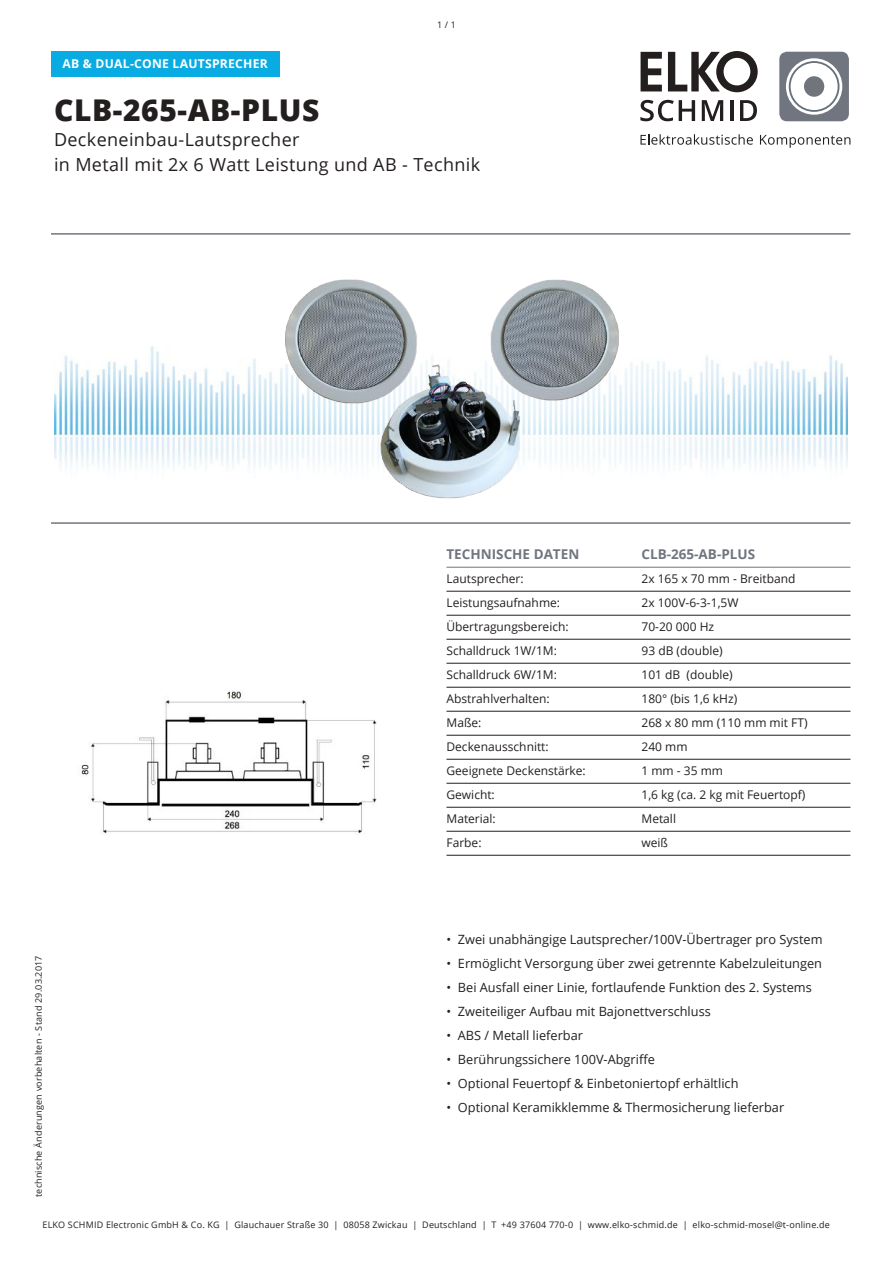
<style>
.page{position:relative;width:893px;height:1263px;background:#fff}
.page>*{position:absolute;margin:0;border:0;box-sizing:border-box;transform-origin:0 0}
.t1{font:800 30px "Open Sans";letter-spacing:.02em;color:#241f1f}
.t2{font:18px/24.6px "Open Sans";letter-spacing:.02em;color:#241f1f}
.t3{font:700 13.5px "Open Sans";color:#71757f}
.t4{font:12.75px "Open Sans";color:#241f1f}
.t5{font:700 12.15px "Open Sans";letter-spacing:.02em;color:#fff}
.t6{font:12px "Open Sans";color:#241f1f}
.t7{font:9px "Open Sans";letter-spacing:.02em;color:#241f1f}
</style>
<div class="page">
<svg style="left:641px;top:51px;width:117px;height:41px"></svg>
<svg style="left:779px;top:52px;width:70px;height:69px"></svg>
<div style="left:804px;top:76px;width:20px;height:21px;background:#71757b;border-radius:50%"></div>
<svg style="left:640px;top:134px;width:113px;height:11px"></svg>
<svg style="left:760px;top:135px;width:90px;height:13px"></svg>
<svg style="left:640px;top:100px;width:55px;height:21px"></svg>
<svg style="left:702px;top:100px;width:21px;height:21px"></svg>
<hr style="left:730px;top:100px;width:3px;height:21px;background:#241f1f">
<svg style="left:740px;top:100px;width:17px;height:21px"></svg>
<hr style="left:446px;top:567px;width:404px;height:1px;background:#71757f">
<hr style="left:446px;top:591px;width:404px;height:1px;background:#241f1f">
<hr style="left:446px;top:615px;width:404px;height:1px;background:#241f1f">
<hr style="left:446px;top:639px;width:404px;height:1px;background:#241f1f">
<hr style="left:446px;top:663px;width:404px;height:1px;background:#241f1f">
<hr style="left:446px;top:687px;width:404px;height:1px;background:#241f1f">
<hr style="left:446px;top:711px;width:404px;height:1px;background:#241f1f">
<hr style="left:446px;top:735px;width:404px;height:1px;background:#241f1f">
<hr style="left:446px;top:759px;width:404px;height:1px;background:#241f1f">
<hr style="left:446px;top:783px;width:404px;height:1px;background:#241f1f">
<hr style="left:446px;top:807px;width:404px;height:1px;background:#241f1f">
<hr style="left:446px;top:831px;width:404px;height:1px;background:#241f1f">
<hr style="left:446px;top:855px;width:404px;height:1px;background:#241f1f">
<div style="left:51px;top:51px;width:229px;height:26px;background:#09abe3"></div>
<img style="left:54px;top:346px;width:794px;height:122px">
<hr style="left:51px;top:233px;width:799px;height:2px;background:#71757f">
<hr style="left:51px;top:522px;width:799px;height:2px;background:#71757f">
<svg style="left:135px;top:306px;width:704px;height:188px"></svg>
<img style="left:81px;top:691px;width:296px;height:143px">
<img style="left:205px;top:233px;width:483px;height:266px">
<p class="t5" style="left:62px;top:55px;width:207px">AB &amp; DUAL-CONE LAUTSPRECHER</p>
<p class="t7" style="left:437px;top:19px;width:20px">1 / 1</p>
<h1 class="t1" style="left:54px;top:88px;width:267px">CLB-265-AB-PLUS</h1>
<h2 class="t2" style="left:54px;top:127px;width:428px">Deckeneinbau-Lautsprecher<br>in Metall mit 2x 6 Watt Leistung und AB - Technik</h2>
<p class="t7" style="left:33px;top:1197px;width:243px;rotate:-90deg">technische Änderungen vorbehalten - Stand 29.03.2017</p>
<p class="t3" style="left:446px;top:545px;width:134px">TECHNISCHE DATEN</p>
<p class="t3" style="left:641px;top:545px;width:115px">CLB-265-AB-PLUS</p>
<p class="t6" style="left:446px;top:571px;width:79px">Lautsprecher:</p>
<p class="t6" style="left:641px;top:571px;width:156px">2x 165 x 70 mm - Breitband</p>
<p class="t6" style="left:446px;top:595px;width:115px">Leistungsaufnahme:</p>
<p class="t6" style="left:641px;top:595px;width:99px">2x 100V-6-3-1,5W</p>
<p class="t6" style="left:446px;top:619px;width:124px">Übertragungsbereich:</p>
<p class="t6" style="left:641px;top:619px;width:74px">70-20 000 Hz</p>
<p class="t6" style="left:446px;top:643px;width:112px">Schalldruck 1W/1M:</p>
<p class="t6" style="left:641px;top:643px;width:83px">93 dB (double)</p>
<p class="t6" style="left:446px;top:667px;width:112px">Schalldruck 6W/1M:</p>
<p class="t6" style="left:641px;top:667px;width:93px">101 dB (double)</p>
<p class="t6" style="left:446px;top:691px;width:105px">Abstrahlverhalten:</p>
<p class="t6" style="left:641px;top:691px;width:97px">180° (bis 1,6 kHz)</p>
<p class="t6" style="left:446px;top:715px;width:36px">Maße:</p>
<p class="t6" style="left:641px;top:715px;width:168px">268 x 80 mm (110 mm mit FT)</p>
<p class="t6" style="left:446px;top:739px;width:104px">Deckenausschnitt:</p>
<p class="t6" style="left:641px;top:739px;width:48px">240 mm</p>
<p class="t6" style="left:446px;top:763px;width:141px">Geeignete Deckenstärke:</p>
<p class="t6" style="left:641px;top:763px;width:83px">1 mm - 35 mm</p>
<p class="t6" style="left:446px;top:787px;width:50px">Gewicht:</p>
<p class="t6" style="left:641px;top:787px;width:165px">1,6 kg (ca. 2 kg mit Feuertopf)</p>
<p class="t6" style="left:446px;top:811px;width:51px">Material:</p>
<p class="t6" style="left:641px;top:811px;width:36px">Metall</p>
<p class="t6" style="left:446px;top:835px;width:37px">Farbe:</p>
<p class="t6" style="left:641px;top:835px;width:28px">weiß</p>
<p class="t4" style="left:446px;top:931px;width:378px">• Zwei unabhängige Lautsprecher/100V-Übertrager pro System</p>
<p class="t4" style="left:446px;top:955px;width:377px">• Ermöglicht Versorgung über zwei getrennte Kabelzuleitungen</p>
<p class="t4" style="left:446px;top:979px;width:367px">• Bei Ausfall einer Linie, fortlaufende Funktion des 2. Systems</p>
<p class="t4" style="left:446px;top:1003px;width:266px">• Zweiteiliger Aufbau mit Bajonettverschluss</p>
<p class="t4" style="left:446px;top:1027px;width:138px">• ABS / Metall lieferbar</p>
<p class="t4" style="left:446px;top:1051px;width:210px">• Berührungssichere 100V-Abgriffe</p>
<p class="t4" style="left:446px;top:1075px;width:293px">• Optional Feuertopf &amp; Einbetoniertopf erhältlich</p>
<p class="t4" style="left:446px;top:1099px;width:339px">• Optional Keramikklemme &amp; Thermosicherung lieferbar</p>
<p class="t7" style="left:42px;top:1219px;width:789px">ELKO SCHMID Electronic GmbH &amp; Co. KG | Glauchauer Straße 30 | 08058 Zwickau | Deutschland | T +49 37604 770-0 | www.elko-schmid.de | elko-schmid-mosel@t-online.de</p>
</div>
